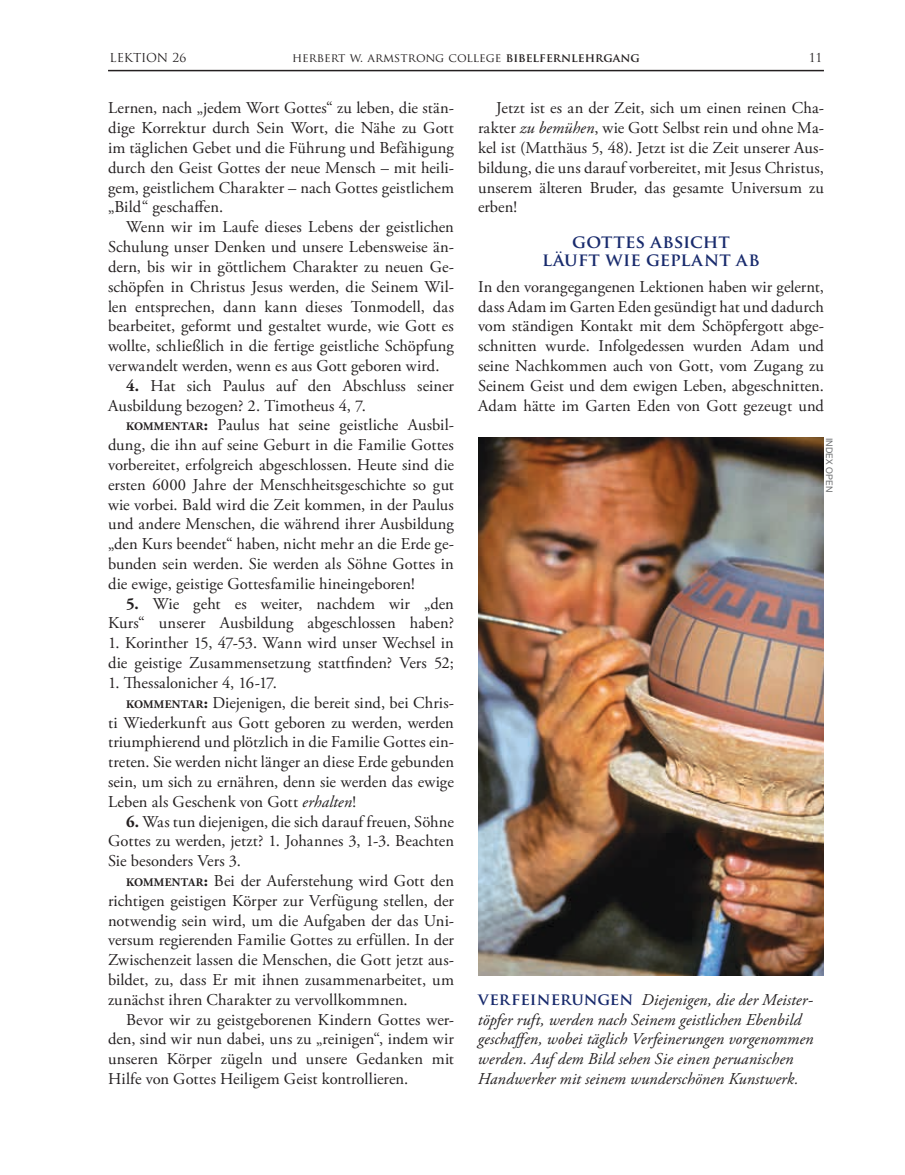
<style>
.page{position:relative;width:905px;height:1175px;background:#fff}
.page>*{position:absolute;margin:0;border:0;box-sizing:border-box;transform-origin:0 0}
.t1{font:700 18px/18.6px "Trajan Pro";letter-spacing:.005em;color:#192b6d;text-align:center}
.t2{font:16.5px/19.8px "Adobe Garamond Pro";letter-spacing:.005em;color:#231f20;text-align:justify}
.t3{font:italic 16.5px/19.8px "Adobe Garamond Pro";letter-spacing:.005em;color:#231f20}
.t4{font:16.5px/19.8px "Adobe Garamond Pro";letter-spacing:-.04em;color:#231f20}
.t5{font:12px "Trajan Pro";color:#231f20}
.t6{font:9px "Helvetica Neue";letter-spacing:.025em;color:#6d6f71}
.s1{font-weight:700}
.s2{font-weight:700;font-size:11.55px}
.s3{font-style:italic}
.s4{font-family:"Trajan Pro";font-weight:700;font-style:normal;color:#192b6d}
</style>
<div class="page">
<img style="left:478px;top:437px;width:346px;height:538px">
<hr style="left:108px;top:70px;width:716px;height:1px;background:#231f20">
<p class="t5" style="left:110px;top:50px;width:78px">LEKTION 26</p>
<p class="t5" style="left:292px;top:50px;width:349px">herbert w. armstrong college <span class="s1">BIBELFERNLEHRGANG</span></p>
<p class="t5" style="left:808px;top:50px;width:15px">11</p>
<p class="t2" style="left:108px;top:99px;width:347px">Lernen, nach „jedem Wort Gottes“ zu leben, die stän&shy;dige Korrektur durch Sein Wort, die Nähe zu Gott im täglichen Gebet und die Führung und Befähigung durch den Geist Gottes der neue Mensch – mit heili&shy;gem, geistlichem Charakter – nach Gottes geistlichem „Bild“ geschaffen.</p>
<p class="t2" style="left:108px;top:218px;width:347px;text-indent:18px">Wenn wir im Laufe dieses Lebens der geistlichen Schulung unser Denken und unsere Lebensweise än&shy;dern, bis wir in göttlichem Charakter zu neuen Ge&shy;schöpfen in Christus Jesus werden, die Seinem Wil&shy;len entsprechen, dann kann dieses Tonmodell, das bearbeitet, geformt und gestaltet wurde, wie Gott es wollte, schließlich in die fertige geistliche Schöpfung verwandelt werden, wenn es aus Gott geboren wird.</p>
<p class="t2" style="left:108px;top:376px;width:347px;text-indent:18px"><span class="s1">4.</span> Hat sich Paulus auf den Abschluss seiner<br>Ausbildung bezogen? 2. Timotheus 4, 7.</p>
<p class="t2" style="left:108px;top:416px;width:347px;text-indent:18px"><span class="s2">KOMMENTAR</span><span class="s1">:</span> Paulus hat seine geistliche Ausbil&shy;dung, die ihn auf seine Geburt in die Familie Gottes vorbereitet, erfolgreich abgeschlossen. Heute sind die ersten 6000 Jahre der Menschheitsgeschichte so gut wie vorbei. Bald wird die Zeit kommen, in der Paulus und andere Menschen, die während ihrer Ausbildung „den Kurs beendet“ haben, nicht mehr an die Erde ge&shy;bunden sein werden. Sie werden als Söhne Gottes in die ewige, geistige Gottesfamilie hineingeboren!</p>
<p class="t2" style="left:108px;top:594px;width:347px;text-align:right"><span class="s1">5.</span> Wie geht es weiter, nachdem wir „den<br>Kurs“ unserer Ausbildung abgeschlossen haben?</p>
<p class="t4" style="left:108px;top:633px;width:347px">1. Korinther 15, 47-53. Wann wird unser Wechsel in die geistige Zusammensetzung stattfinden? Vers 52;</p>
<p class="t2" style="left:108px;top:673px;width:170px">1. Thessalonicher 4, 16-17.</p>
<p class="t2" style="left:126px;top:693px;width:329px"><span class="s2">KOMMENTAR</span><span class="s1">:</span> Diejenigen, die bereit sind, bei Chris-</p>
<p class="t2" style="left:108px;top:713px;width:347px">ti Wiederkunft aus Gott geboren zu werden, werden</p>
<p class="t2" style="left:108px;top:732px;width:347px">triumphierend und plötzlich in die Familie Gottes ein-</p>
<p class="t2" style="left:108px;top:752px;width:347px">treten. Sie werden nicht länger an diese Erde gebunden</p>
<p class="t2" style="left:108px;top:772px;width:347px">sein, um sich zu ernähren, denn sie werden das ewige</p>
<p class="t2" style="left:108px;top:792px;width:249px">Leben als Geschenk von Gott <span class="s3">erhalten</span>!</p>
<p class="t2" style="left:108px;top:812px;width:347px;text-indent:18px"><span class="s1">6.</span> Was tun diejenigen, die sich darauf freuen, Söhne Gottes zu werden, jetzt? 1. Johannes 3, 1-3. Beachten Sie besonders Vers 3.</p>
<p class="t2" style="left:108px;top:871px;width:347px;text-indent:18px"><span class="s2">KOMMENTAR</span><span class="s1">:</span> Bei der Auferstehung wird Gott den richtigen geistigen Körper zur Verfügung stellen, der notwendig sein wird, um die Aufgaben der das Uni&shy;versum regierenden Familie Gottes zu erfüllen. In der Zwischenzeit lassen die Menschen, die Gott jetzt aus&shy;bildet, zu, dass Er mit ihnen zusammenarbeitet, um zunächst ihren Charakter zu vervollkommnen.</p>
<p class="t2" style="left:108px;top:1010px;width:347px;text-indent:18px">Bevor wir zu geistgeborenen Kindern Gottes wer&shy;den, sind wir nun dabei, uns zu „reinigen“, indem wir unseren Körper zügeln und unsere Gedanken mit Hilfe von Gottes Heiligem Geist kontrollieren.</p>
<p class="t2" style="left:478px;top:99px;width:347px;text-indent:18px">Jetzt ist es an der Zeit, sich um einen reinen Cha&shy;rakter <span class="s3">zu bemühen</span>, wie Gott Selbst rein und ohne Ma&shy;kel ist (Matthäus 5, 48). Jetzt ist die Zeit unserer Aus&shy;bildung, die uns darauf vorbereitet, mit Jesus Christus, unserem älteren Bruder, das gesamte Universum zu erben!</p>
<p class="t1" style="left:542px;top:232px;width:219px">GOTTES ABSICHT<br>LÄUFT WIE GEPLANT AB</p>
<p class="t2" style="left:478px;top:277px;width:347px">In den vorangegangenen Lektionen haben wir gelernt, dass Adam im Garten Eden gesündigt hat und dadurch vom ständigen Kontakt mit dem Schöpfergott abge&shy;schnitten wurde. Infolgedessen wurden Adam und seine Nachkommen auch von Gott, vom Zugang zu Seinem Geist und dem ewigen Leben, abgeschnitten.<br>Adam hätte im Garten Eden von Gott gezeugt und</p>
<p class="t6" style="left:834px;top:437px;width:56px;rotate:90deg">INDEX OPEN</p>
<p class="t3" style="left:478px;top:990px;width:337px"><span class="s4">VERFEINERUNGEN</span> Diejenigen, die der Meister&shy;töpfer ruft, werden nach Seinem geistlichen Ebenbild geschaffen, wobei täglich Verfeinerungen vorgenommen werden. Auf dem Bild sehen Sie einen peruanischen Handwerker mit seinem wunderschönen Kunstwerk.</p>
</div>
